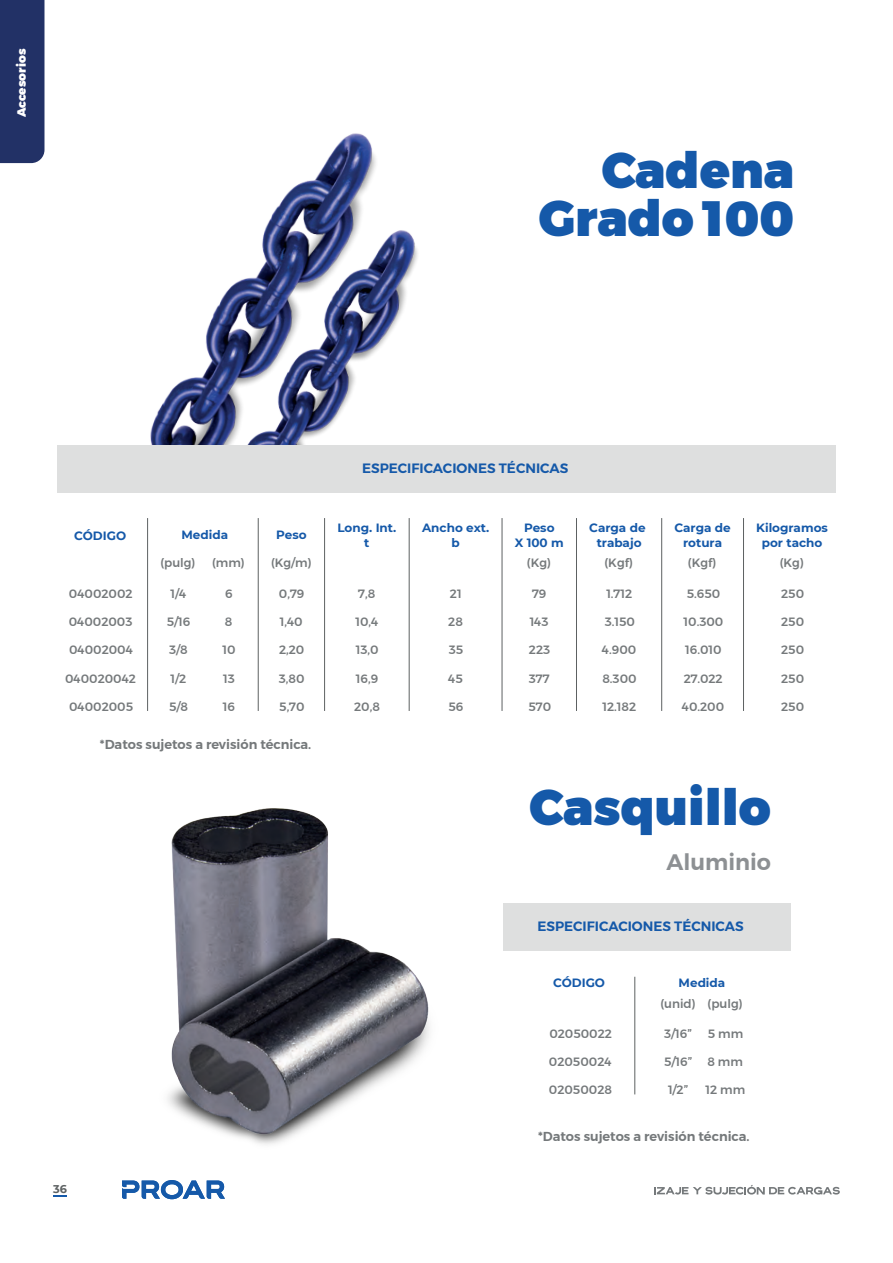
<style>
.page{position:relative;width:893px;height:1263px;background:#fff}
.page>*{position:absolute;margin:0;border:0;box-sizing:border-box;transform-origin:0 0}
.t1{font:900 49.5px/48px "Montserrat";color:#1559a9;text-align:right}
.t2{font:600 22.35px "Montserrat";color:#8d9093}
.t3{font:600 13.5px "Montserrat";color:#1559a9}
.t4{font:600 12.9px "Montserrat";color:#75797b}
.t5{font:500 12px "Montserrat";color:#75797b}
.t6{font:700 12px/15px "Montserrat";color:#1559a9;text-align:center}
.t7{font:900 12px "Montserrat";color:#fff}
.t8{font:700 11.25px "Montserrat";color:#5d6162}
</style>
<div class="page">
<img style="left:54px;top:808px;width:459px;height:392px">
<img style="left:150px;top:133px;width:268px;height:312px">
<div style="left:504px;top:903px;width:287px;height:47px;background:#dedfdf"></div>
<div style="left:0;top:0;width:44px;height:163px;background:#223166"></div>
<svg style="left:53px;top:1195px;width:14px;height:1px"></svg>
<svg style="left:654px;top:1185px;width:186px;height:9px"></svg>
<svg style="left:122px;top:1180px;width:103px;height:19px"></svg>
<hr style="left:634px;top:977px;width:1px;height:117px;background:#5d6162">
<hr style="left:324px;top:518px;width:1px;height:193px;background:#5d6162">
<hr style="left:258px;top:518px;width:1px;height:193px;background:#5d6162">
<hr style="left:147px;top:518px;width:1px;height:193px;background:#5d6162">
<hr style="left:409px;top:518px;width:1px;height:193px;background:#5d6162">
<hr style="left:502px;top:518px;width:1px;height:193px;background:#5d6162">
<hr style="left:576px;top:518px;width:1px;height:193px;background:#5d6162">
<hr style="left:661px;top:518px;width:1px;height:193px;background:#5d6162">
<hr style="left:743px;top:518px;width:1px;height:193px;background:#5d6162">
<div style="left:57px;top:445px;width:779px;height:47px;background:#dedfdf"></div>
<p class="t7" style="left:12px;top:117px;width:70px;rotate:-90deg">Accesorios</p>
<h1 class="t1" style="left:539px;top:147px;width:257px">Cadena<br>Grado 100</h1>
<p class="t6" style="left:74px;top:527px;width:53px">CÓDIGO</p>
<p class="t5" style="left:69px;top:584px;width:65px">04002002</p>
<p class="t5" style="left:69px;top:612px;width:65px">04002003</p>
<p class="t5" style="left:69px;top:641px;width:65px">04002004</p>
<p class="t5" style="left:65px;top:669px;width:72px">040020042</p>
<p class="t5" style="left:69px;top:697px;width:66px">04002005</p>
<p class="t6" style="left:181px;top:527px;width:48px">Medida</p>
<p class="t5" style="left:160px;top:554px;width:37px">(pulg)</p>
<p class="t5" style="left:212px;top:554px;width:34px">(mm)</p>
<p class="t5" style="left:170px;top:584px;width:17px">1/4</p>
<p class="t5" style="left:167px;top:612px;width:25px">5/16</p>
<p class="t5" style="left:169px;top:640px;width:20px">3/8</p>
<p class="t5" style="left:171px;top:669px;width:17px">1/2</p>
<p class="t5" style="left:169px;top:697px;width:21px">5/8</p>
<p class="t5" style="left:225px;top:584px;width:9px">6</p>
<p class="t5" style="left:225px;top:612px;width:9px">8</p>
<p class="t5" style="left:223px;top:640px;width:15px">10</p>
<p class="t5" style="left:223px;top:669px;width:13px">13</p>
<p class="t5" style="left:223px;top:697px;width:14px">16</p>
<p class="t6" style="left:276px;top:527px;width:32px">Peso</p>
<p class="t5" style="left:271px;top:554px;width:42px">(Kg/m)</p>
<p class="t5" style="left:279px;top:584px;width:27px">0,79</p>
<p class="t5" style="left:280px;top:612px;width:24px">1,40</p>
<p class="t5" style="left:279px;top:641px;width:27px">2,20</p>
<p class="t5" style="left:279px;top:669px;width:27px">3,80</p>
<p class="t5" style="left:279px;top:697px;width:27px">5,70</p>
<p class="t4" style="left:100px;top:734px;width:213px">*Datos sujetos a revisión técnica.</p>
<p class="t8" style="left:53px;top:1180px;width:15px">36</p>
<p class="t3" style="left:362px;top:457px;width:208px">ESPECIFICACIONES TÉCNICAS</p>
<p class="t6" style="left:337px;top:519px;width:61px">Long. Int. t</p>
<p class="t6" style="left:422px;top:519px;width:69px">Ancho ext. b</p>
<p class="t6" style="left:515px;top:519px;width:50px">Peso<br>X 100 m</p>
<p class="t6" style="left:589px;top:519px;width:58px">Carga de trabajo</p>
<p class="t6" style="left:674px;top:519px;width:58px">Carga de rotura</p>
<p class="t6" style="left:756px;top:519px;width:73px">Kilogramos por tacho</p>
<p class="t5" style="left:358px;top:584px;width:19px">7,8</p>
<p class="t5" style="left:355px;top:612px;width:24px">10,4</p>
<p class="t5" style="left:450px;top:584px;width:13px">21</p>
<p class="t5" style="left:448px;top:612px;width:16px">28</p>
<p class="t5" style="left:527px;top:554px;width:26px">(Kg)</p>
<p class="t5" style="left:532px;top:584px;width:16px">79</p>
<p class="t5" style="left:530px;top:612px;width:20px">143</p>
<p class="t5" style="left:604px;top:554px;width:30px">(Kgf)</p>
<p class="t5" style="left:606px;top:584px;width:27px">1.712</p>
<p class="t5" style="left:605px;top:612px;width:32px">3.150</p>
<p class="t5" style="left:688px;top:554px;width:30px">(Kgf)</p>
<p class="t5" style="left:687px;top:584px;width:35px">5.650</p>
<p class="t5" style="left:684px;top:612px;width:41px">10.300</p>
<p class="t5" style="left:780px;top:554px;width:26px">(Kg)</p>
<p class="t5" style="left:781px;top:584px;width:24px">250</p>
<p class="t5" style="left:781px;top:612px;width:24px">250</p>
<p class="t5" style="left:356px;top:641px;width:24px">13,0</p>
<p class="t5" style="left:449px;top:641px;width:16px">35</p>
<p class="t5" style="left:529px;top:641px;width:23px">223</p>
<p class="t5" style="left:602px;top:640px;width:36px">4.900</p>
<p class="t5" style="left:685px;top:640px;width:38px">16.010</p>
<p class="t5" style="left:781px;top:640px;width:24px">250</p>
<p class="t5" style="left:356px;top:669px;width:24px">16,9</p>
<p class="t5" style="left:354px;top:697px;width:27px">20,8</p>
<p class="t5" style="left:448px;top:669px;width:16px">45</p>
<p class="t5" style="left:448px;top:697px;width:17px">56</p>
<p class="t5" style="left:529px;top:669px;width:22px">377</p>
<p class="t5" style="left:528px;top:697px;width:24px">570</p>
<p class="t5" style="left:602px;top:669px;width:36px">8.300</p>
<p class="t5" style="left:603px;top:697px;width:35px">12.182</p>
<p class="t5" style="left:684px;top:669px;width:40px">27.022</p>
<p class="t5" style="left:682px;top:697px;width:44px">40.200</p>
<p class="t5" style="left:781px;top:669px;width:24px">250</p>
<p class="t5" style="left:781px;top:697px;width:24px">250</p>
<h1 class="t1" style="left:530px;top:784px;width:243px">Casquillo</h1>
<h2 class="t2" style="left:666px;top:844px;width:106px">Aluminio</h2>
<p class="t3" style="left:537px;top:915px;width:208px">ESPECIFICACIONES TÉCNICAS</p>
<p class="t6" style="left:553px;top:974px;width:53px">CÓDIGO</p>
<p class="t5" style="left:549px;top:1024px;width:64px">02050022</p>
<p class="t5" style="left:549px;top:1052px;width:64px">02050024</p>
<p class="t5" style="left:549px;top:1081px;width:65px">02050028</p>
<p class="t6" style="left:679px;top:974px;width:48px">Medida</p>
<p class="t5" style="left:660px;top:994px;width:84px">(unid) (pulg)</p>
<p class="t5" style="left:708px;top:1024px;width:37px">5 mm</p>
<p class="t5" style="left:707px;top:1052px;width:37px">8 mm</p>
<p class="t5" style="left:706px;top:1081px;width:41px">12 mm</p>
<p class="t5" style="left:664px;top:1024px;width:29px">3/16”</p>
<p class="t5" style="left:664px;top:1052px;width:30px">5/16”</p>
<p class="t5" style="left:668px;top:1081px;width:22px">1/2”</p>
<p class="t4" style="left:538px;top:1126px;width:213px">*Datos sujetos a revisión técnica.</p>
</div>
